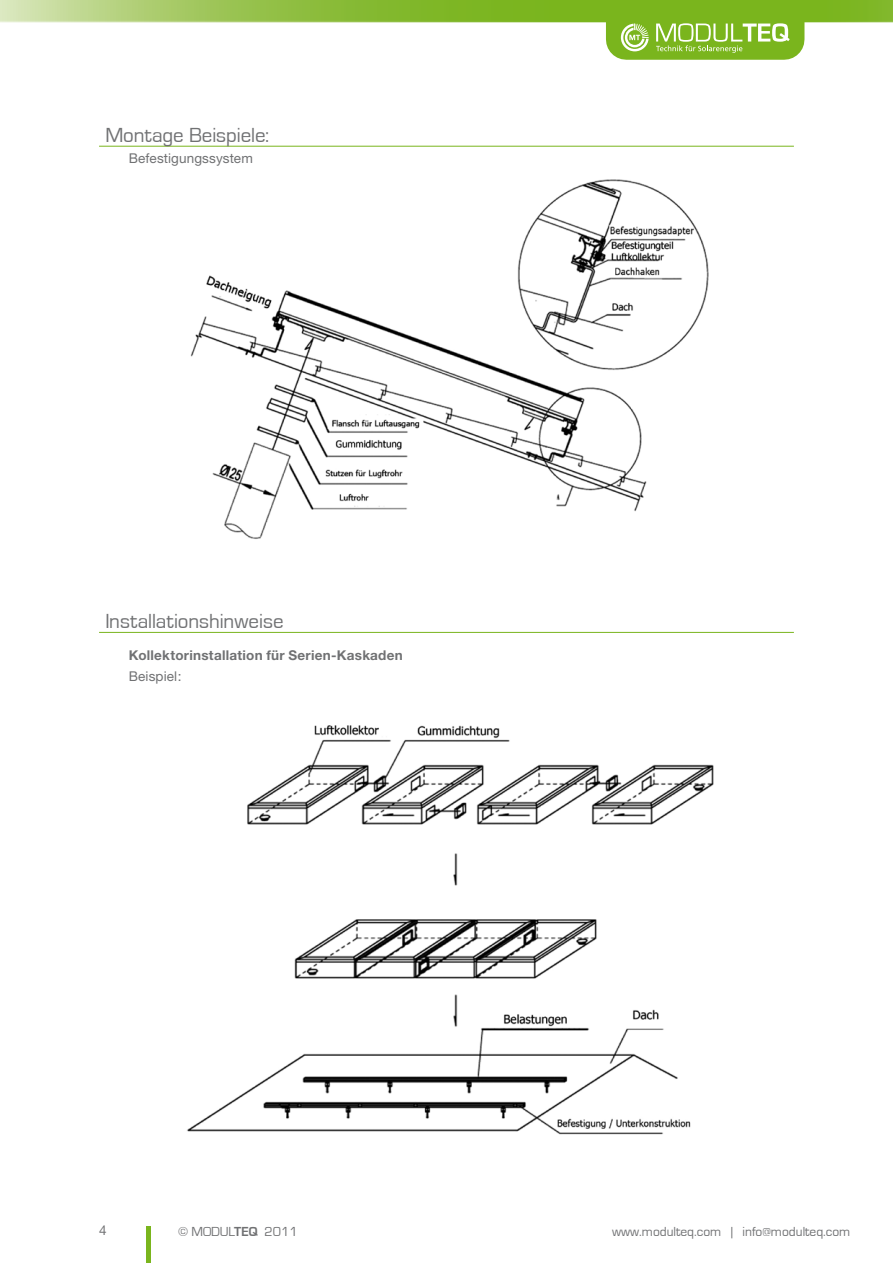
<style>
.page{position:relative;width:893px;height:1263px;background:#fff}
.page>*{position:absolute;margin:0;border:0;box-sizing:border-box;transform-origin:0 0}
.t1{font:21px "Eurostile";color:#707173}
.t2{font:13.5px "Eurostile";color:#707173}
.t3{font:700 13.5px "Helvetica Neue";letter-spacing:.02em;color:#707173}
.t4{font:13.5px "Helvetica Neue";letter-spacing:.01em;color:#707173}
.s1{font-weight:700}
</style>
<div class="page">
<hr style="left:146px;top:1226px;width:4px;height:37px;background:#7ab51d">
<svg style="left:0;top:0;width:893px;height:60px"></svg>
<hr style="left:99px;top:146px;width:695px;height:1px;background:#7ab51d">
<hr style="left:99px;top:632px;width:695px;height:1px;background:#7ab51d">
<img style="left:190px;top:179px;width:519px;height:360px">
<img style="left:187px;top:725px;width:527px;height:410px">
<h1 class="t1" style="left:105px;top:123px;width:165px">Montage Beispiele:</h1>
<p class="t4" style="left:129px;top:150px;width:126px">Befestigungssystem</p>
<h1 class="t1" style="left:105px;top:609px;width:180px">Installationshinweise</h1>
<p class="t3" style="left:129px;top:647px;width:275px">Kollektorinstallation für Serien-Kaskaden</p>
<p class="t4" style="left:129px;top:668px;width:54px">Beispiel:</p>
<p class="t4" style="left:99px;top:1222px;width:9px">4</p>
<p class="t2" style="left:178px;top:1224px;width:121px">© MODUL<span class="s1">TEQ</span> 2011</p>
<p class="t2" style="left:612px;top:1224px;width:240px">www.modulteq.com | info@modulteq.com</p>
</div>
